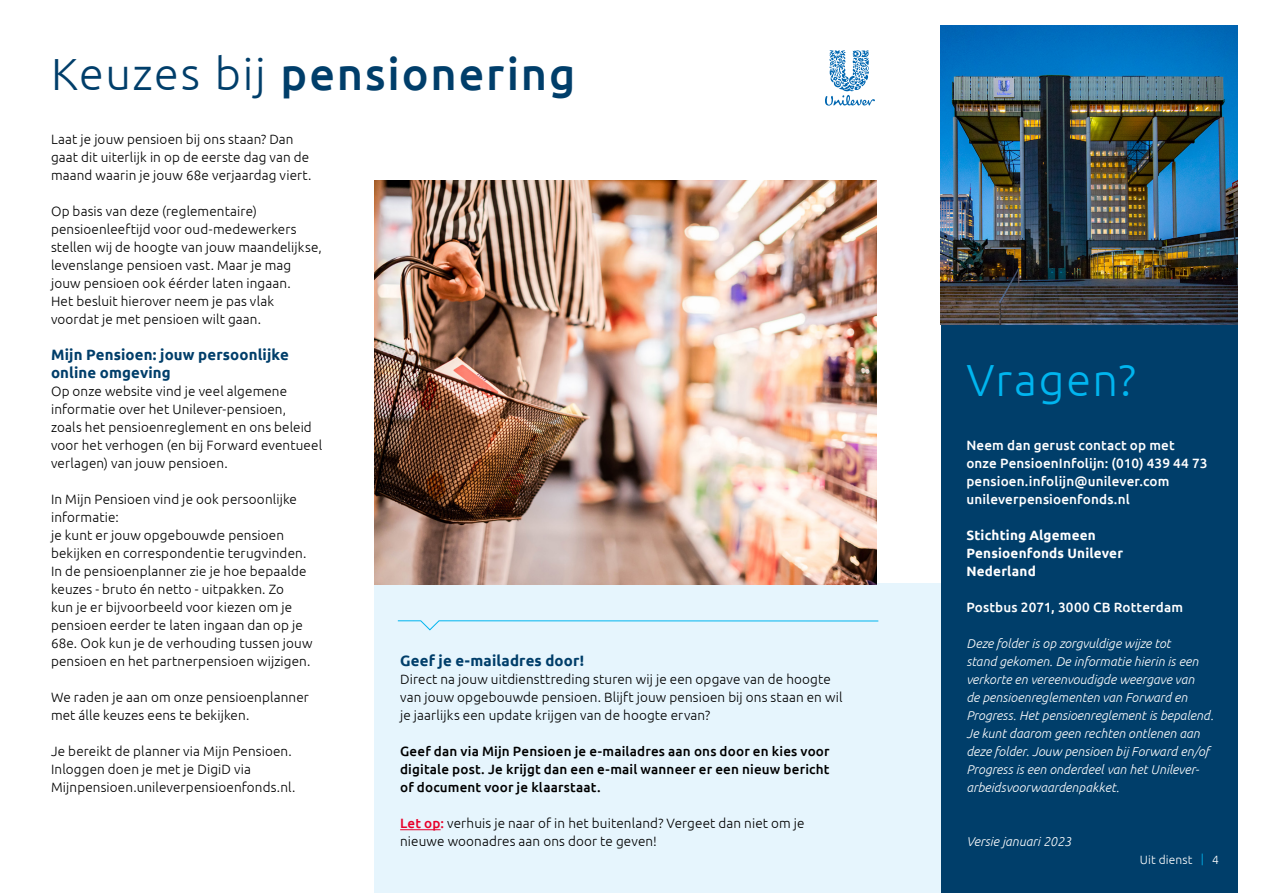
<style>
.page{position:relative;width:1263px;height:893px;background:#fff}
.page>*{position:absolute;margin:0;border:0;box-sizing:border-box;transform-origin:0 0}
.t1{font:500 45px "Ubuntu";letter-spacing:.04em;color:#003e6a}
.t2{font:300 45px "Ubuntu";letter-spacing:.04em;color:#00b5ef}
.t3{font:700 15px/18px "Ubuntu";letter-spacing:.01em;color:#003e6a}
.t4{font:300 13.5px/18px "Ubuntu";letter-spacing:.01em;color:#000}
.t5{font:500 13.5px/18px "Ubuntu";letter-spacing:.01em;color:#fff}
.t6{font:500 13.5px/18px "Ubuntu";letter-spacing:.01em;color:#000;text-align:justify}
.t7{font:700 13.5px/18px "Ubuntu";letter-spacing:.015em;color:#fff}
.t8{font:italic 300 12.75px/18px "Ubuntu";letter-spacing:.005em;color:#fff}
.t9{font:300 12px "Ubuntu";letter-spacing:.015em;color:#fff}
.s1{font-weight:300}
.s2{font-weight:500;color:#e8002a}
.s3{color:#00b5ef}
</style>
<div class="page">
<div style="left:375px;top:584px;width:566px;height:309px;background:#e6f5fd"></div>
<div style="left:941px;top:324px;width:296px;height:569px;background:#003e6a"></div>
<img style="left:941px;top:26px;width:296px;height:298px">
<hr style="left:400px;top:829px;width:41px;height:1px;background:#e8002a">
<svg style="left:397px;top:620px;width:482px;height:10px"></svg>
<img style="left:375px;top:180px;width:501px;height:404px">
<svg style="left:825px;top:50px;width:50px;height:56px"></svg>
<h1 class="t1" style="left:51px;top:46px;width:526px"><span class="s1">Keuzes bij</span> pensionering</h1>
<p class="t4" style="left:51px;top:130px;width:262px">Laat je jouw pensioen bij ons staan? Dan gaat dit uiterlijk in op de eerste dag van de maand waarin je jouw 68e verjaardag viert.</p>
<p class="t4" style="left:51px;top:202px;width:272px">Op basis van deze (reglementaire) pensioenleeftijd voor oud-medewerkers stellen wij de hoogte van jouw maandelijkse, levenslange pensioen vast. Maar je mag jouw pensioen ook éérder laten ingaan.<br>Het besluit hierover neem je pas vlak voordat je met pensioen wilt gaan.</p>
<p class="t3" style="left:51px;top:345px;width:239px">Mijn Pensioen: jouw persoonlijke online omgeving</p>
<p class="t4" style="left:51px;top:382px;width:273px">Op onze website vind je veel algemene informatie over het Unilever-pensioen,<br>zoals het pensioenreglement en ons beleid voor het verhogen (en bij Forward eventueel verlagen) van jouw pensioen.</p>
<p class="t4" style="left:51px;top:490px;width:263px">In Mijn Pensioen vind je ook persoonlijke informatie:<br>je kunt er jouw opgebouwde pensioen bekijken en correspondentie terugvinden.<br>In de pensioenplanner zie je hoe bepaalde keuzes - bruto én netto - uitpakken. Zo<br>kun je er bijvoorbeeld voor kiezen om je pensioen eerder te laten ingaan dan op je 68e. Ook kun je de verhouding tussen jouw pensioen en het partnerpensioen wijzigen.</p>
<p class="t4" style="left:51px;top:688px;width:259px">We raden je aan om onze pensioenplanner met álle keuzes eens te bekijken.</p>
<p class="t4" style="left:51px;top:742px;width:246px">Je bereikt de planner via Mijn Pensioen.<br>Inloggen doen je met je DigiD via<br>Mijnpensioen.unileverpensioenfonds.nl.</p>
<p class="t3" style="left:400px;top:651px;width:185px">Geef je e-mailadres door!</p>
<p class="t4" style="left:400px;top:670px;width:444px">Direct na jouw uitdiensttreding sturen wij je een opgave van de hoogte van jouw opgebouwde pensioen. Blijft jouw pensioen bij ons staan en wil je jaarlijks een update krijgen van de hoogte ervan?</p>
<p class="t6" style="left:400px;top:742px;width:431px">Geef dan via Mijn Pensioen je e-mailadres aan ons door en kies voor digitale post. Je krijgt dan een e-mail wanneer er een nieuw bericht of document voor je klaarstaat.</p>
<p class="t4" style="left:400px;top:814px;width:406px"><span class="s2">Let op:</span> verhuis je naar of in het buitenland? Vergeet dan niet om je nieuwe woonadres aan ons door te geven!</p>
<h1 class="t2" style="left:966px;top:353px;width:171px">Vragen?</h1>
<p class="t5" style="left:966px;top:436px;width:243px">Neem dan gerust contact op met onze PensioenInfolijn: (010) 439 44 73 pensioen.infolijn@unilever.com unileverpensioenfonds.nl</p>
<p class="t7" style="left:966px;top:526px;width:158px">Stichting Algemeen<br>Pensioenfonds Unilever<br>Nederland</p>
<p class="t5" style="left:966px;top:598px;width:218px">Postbus 2071, 3000 CB Rotterdam</p>
<p class="t8" style="left:966px;top:634px;width:249px">Deze folder is op zorgvuldige wijze tot<br>stand gekomen. De informatie hierin is een verkorte en vereenvoudigde weergave van<br>de pensioenreglementen van Forward en Progress. Het pensioenreglement is bepalend.<br>Je kunt daarom geen rechten ontlenen aan deze folder. Jouw pensioen bij Forward en/of Progress is een onderdeel van het Unilever&shy;arbeidsvoorwaardenpakket.</p>
<p class="t8" style="left:966px;top:832px;width:107px">Versie januari 2023</p>
<p class="t9" style="left:1140px;top:853px;width:80px">Uit dienst <span class="s3">|</span> 4</p>
</div>
